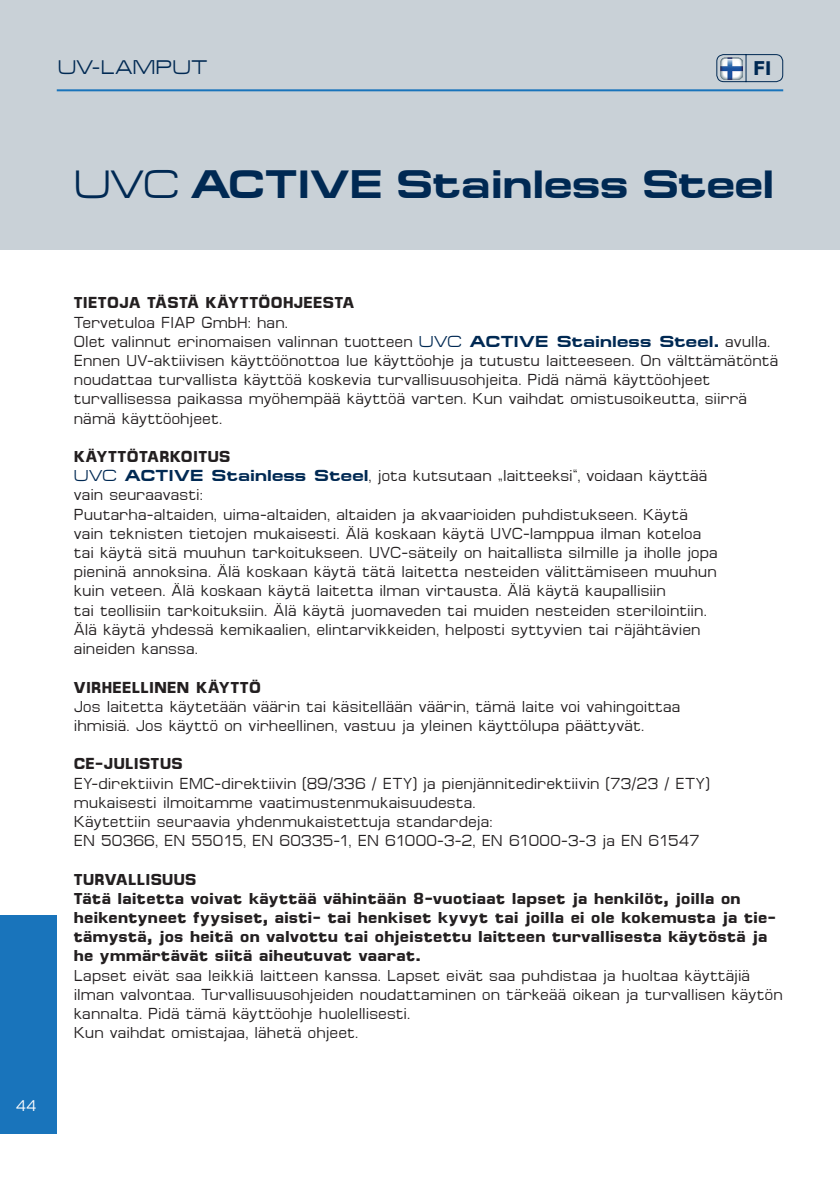
<style>
.page{position:relative;width:840px;height:1191px;background:#fff}
.page>*{position:absolute;margin:0;border:0;box-sizing:border-box;transform-origin:0 0}
.t1{font:700 40px "Micro Extend FLF";color:#002953}
.t2{font:20px "Micro Extend FLF";letter-spacing:.025em;color:#002953}
.t3{font:700 20px "Micro FLF";color:#002953}
.t4{font:16px/19.2px "Micro FLF";letter-spacing:.005em;color:#231f20}
.t5{font:700 16px/19.2px "Micro FLF";letter-spacing:.02em;color:#231f20}
.t6{font:15.6px "Micro FLF";color:#fff}
.s1{font-weight:400}
.s2{font-family:"Micro Extend FLF";color:#002953}
.s3{font-family:"Micro Extend FLF";font-weight:700;color:#002953}
.s4{font-weight:700}
</style>
<div class="page">
<div style="left:0;top:0;width:839px;height:250px;background:#c9d1d7"></div>
<div style="left:0;top:915px;width:57px;height:218px;background:#1974bb"></div>
<hr style="left:57px;top:89px;width:725px;height:2px;background:#1974bb">
<svg style="left:716px;top:54px;width:67px;height:29px"></svg>
<img style="left:720px;top:57px;width:22px;height:22px">
<p class="t2" style="left:58px;top:57px;width:151px">UV-LAMPUT</p>
<p class="t3" style="left:753px;top:57px;width:19px">FI</p>
<h1 class="t1" style="left:74px;top:162px;width:701px"><span class="s1">UVC</span> ACTIVE Stainless Steel</h1>
<p class="t6" style="left:16px;top:1097px;width:22px">44</p>
<p class="t5" style="left:74px;top:293px;width:282px">TIETOJA TÄSTÄ KÄYTTÖOHJEESTA</p>
<p class="t4" style="left:74px;top:313px;width:705px">Tervetuloa FIAP GmbH: han.<br>Olet valinnut erinomaisen valinnan tuotteen <span class="s2">UVC</span> <span class="s3">ACTIVE Stainless Steel.</span> avulla.<br>Ennen UV-aktiivisen käyttöönottoa lue käyttöohje ja tutustu laitteeseen. On välttämätöntä noudattaa turvallista käyttöä koskevia turvallisuusohjeita. Pidä nämä käyttöohjeet turvallisessa paikassa myöhempää käyttöä varten. Kun vaihdat omistusoikeutta, siirrä nämä käyttöohjeet.</p>
<p class="t4" style="left:74px;top:447px;width:645px"><span class="s4">KÄYTTÖTARKOITUS<br></span><span class="s2">UVC</span> <span class="s3">ACTIVE Stainless Steel</span>, jota kutsutaan „laitteeksi“, voidaan käyttää vain seuraavasti:<br>Puutarha-altaiden, uima-altaiden, altaiden ja akvaarioiden puhdistukseen. Käytä vain teknisten tietojen mukaisesti. Älä koskaan käytä UVC-lamppua ilman koteloa tai käytä sitä muuhun tarkoitukseen. UVC-säteily on haitallista silmille ja iholle jopa pieninä annoksina. Älä koskaan käytä tätä laitetta nesteiden välittämiseen muuhun kuin veteen. Älä koskaan käytä laitetta ilman virtausta. Älä käytä kaupallisiin<br>tai teollisiin tarkoituksiin. Älä käytä juomaveden tai muiden nesteiden sterilointiin.<br>Älä käytä yhdessä kemikaalien, elintarvikkeiden, helposti syttyvien tai räjähtävien aineiden kanssa.</p>
<p class="t5" style="left:74px;top:677px;width:188px">VIRHEELLINEN KÄYTTÖ</p>
<p class="t4" style="left:74px;top:697px;width:607px">Jos laitetta käytetään väärin tai käsitellään väärin, tämä laite voi vahingoittaa ihmisiä. Jos käyttö on virheellinen, vastuu ja yleinen käyttölupa päättyvät.</p>
<p class="t5" style="left:74px;top:754px;width:110px">CE-JULISTUS</p>
<p class="t4" style="left:74px;top:773px;width:637px">EY-direktiivin EMC-direktiivin (89/336 / ETY) ja pienjännitedirektiivin (73/23 / ETY) mukaisesti ilmoitamme vaatimustenmukaisuudesta.<br>Käytettiin seuraavia yhdenmukaistettuja standardeja:<br>EN 50366, EN 55015, EN 60335-1, EN 61000-3-2, EN 61000-3-3 ja EN 61547</p>
<p class="t5" style="left:74px;top:869px;width:703px">TURVALLISUUS<br>Tätä laitetta voivat käyttää vähintään 8-vuotiaat lapset ja henkilöt, joilla on heikentyneet fyysiset, aisti- tai henkiset kyvyt tai joilla ei ole kokemusta ja tie&shy;tämystä, jos heitä on valvottu tai ohjeistettu laitteen turvallisesta käytöstä ja he ymmärtävät siitä aiheutuvat vaarat.</p>
<p class="t4" style="left:74px;top:965px;width:710px">Lapset eivät saa leikkiä laitteen kanssa. Lapset eivät saa puhdistaa ja huoltaa käyttäjiä ilman valvontaa. Turvallisuusohjeiden noudattaminen on tärkeää oikean ja turvallisen käytön kannalta. Pidä tämä käyttöohje huolellisesti.<br>Kun vaihdat omistajaa, lähetä ohjeet.</p>
</div>
